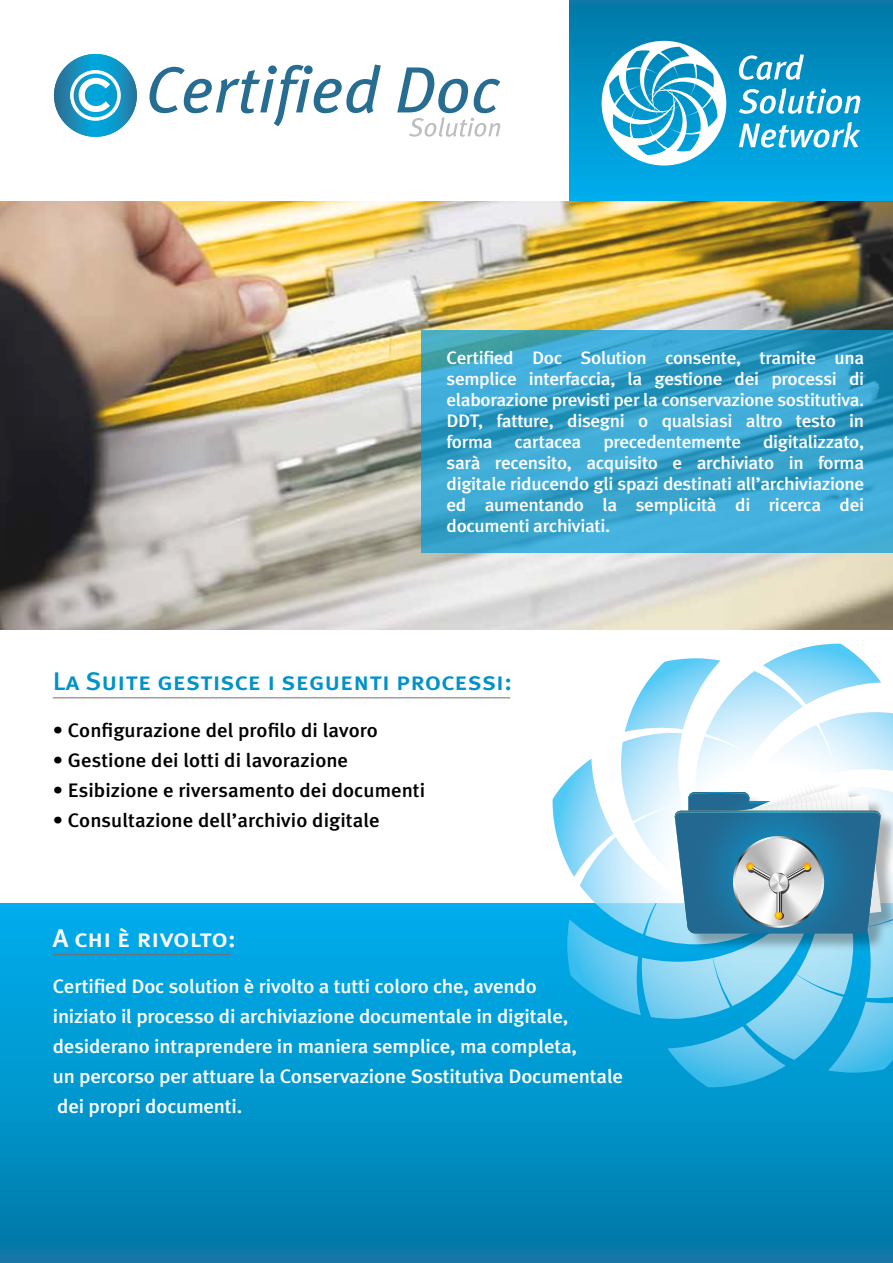
<style>
.page{position:relative;width:893px;height:1263px;background:#fff}
.page>*{position:absolute;margin:0;border:0;box-sizing:border-box;transform-origin:0 0}
.t1{font:25.5px "Meta Plus Medium Caps";color:#0092c8;scale:1.07 1}
.t2{font:25.5px "Meta Plus Medium Caps";color:#fff;scale:1.07 1}
.t3{font:500 19.5px/30px "Meta Plus";letter-spacing:-.01em;color:#fff;scale:1.07 1}
.t4{font:500 19.5px "Meta Plus";color:#000;scale:1.07 1}
.t5{font:500 18px/21px "Meta Plus";letter-spacing:-.02em;color:#fff;text-align:justify;scale:1.07 1}
</style>
<div class="page">
<div style="left:0;top:904px;width:893px;height:359px;background:linear-gradient(to bottom,#00b0f0,#037aa9)"></div>
<div style="left:570px;top:0;width:323px;height:202px;background:linear-gradient(to bottom,#0179a6,#00aeee)"></div>
<svg style="left:553px;top:644px;width:340px;height:260px"></svg>
<img style="left:0;top:202px;width:893px;height:427px">
<svg style="left:54px;top:54px;width:83px;height:83px;background:#168dbb"></svg>
<svg style="left:70px;top:70px;width:51px;height:51px"></svg>
<svg style="left:150px;top:65px;width:231px;height:61px"></svg>
<svg style="left:397px;top:67px;width:103px;height:70px"></svg>
<hr style="left:53px;top:697px;width:457px;height:1px;background:#707070">
<hr style="left:54px;top:954px;width:177px;height:1px;background:#707070">
<svg style="left:602px;top:41px;width:124px;height:124px"></svg>
<svg style="left:739px;top:54px;width:65px;height:26px"></svg>
<svg style="left:739px;top:88px;width:121px;height:26px"></svg>
<svg style="left:739px;top:122px;width:121px;height:26px"></svg>
<svg style="left:421px;top:331px;width:472px;height:222px;background:#38a4cd"></svg>
<svg style="left:567px;top:904px;width:326px;height:183px;background:#43b9e6"></svg>
<div style="left:678px;top:781px;width:215px;height:171px;background:#000;opacity:.3"></div>
<svg style="left:674px;top:778px;width:207px;height:155px"></svg>
<p class="t5" style="left:446px;top:347px;width:392px">Certified Doc Solution consente, tramite una semplice interfaccia, la gestione dei processi di elaborazione previsti per la conservazione sostitutiva.<br>DDT, fatture, disegni o qualsiasi altro testo in forma cartacea precedentemente digitalizzato, sarà recensito, acquisito e archiviato in forma digitale riducendo gli spazi destinati all’archiviazione ed aumentando la semplicità di ricerca dei documenti archiviati.</p>
<h1 class="t1" style="left:53px;top:667px;width:431px">La Suite gestisce i seguenti processi:</h1>
<p class="t4" style="left:53px;top:719px;width:305px">• Configurazione del profilo di lavoro</p>
<p class="t4" style="left:53px;top:749px;width:278px">• Gestione dei lotti di lavorazione</p>
<p class="t4" style="left:53px;top:779px;width:350px">• Esibizione e riversamento dei documenti</p>
<p class="t4" style="left:53px;top:809px;width:307px">• Consultazione dell’archivio digitale</p>
<h1 class="t2" style="left:53px;top:923px;width:173px">A chi è rivolto:</h1>
<p class="t3" style="left:53px;top:971px;width:535px">Certified Doc solution è rivolto a tutti coloro che, avendo<br>iniziato il processo di archiviazione documentale in digitale, desiderano intraprendere in maniera semplice, ma completa,<br>un percorso per attuare la Conservazione Sostitutiva Documentale dei propri documenti.</p>
</div>
